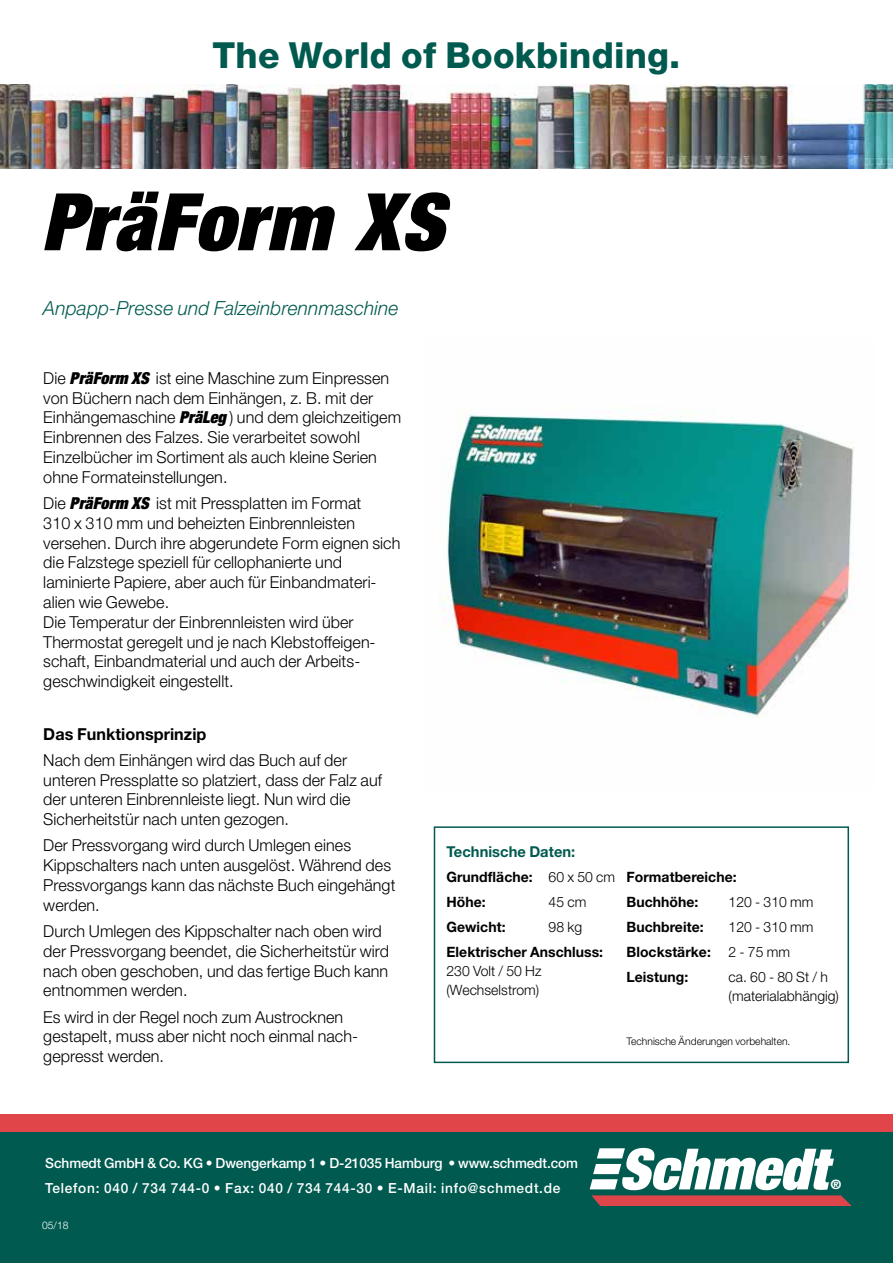
<style>
.page{position:relative;width:893px;height:1263px;background:#fff}
.page>*{position:absolute;margin:0;border:0;box-sizing:border-box;transform-origin:0 0}
.t1{font:italic 900 condensed 79.5px "Helvetica Neue LT Std";letter-spacing:.02em;color:#000}
.t2{font:800 36px "Helvetica Neue LT Std";letter-spacing:.005em;color:#005a4f}
.t3{font:italic 300 19.5px "Helvetica Neue LT Std";letter-spacing:.005em;color:#005a4f}
.t4{font:300 16.5px/19.8px "Helvetica Neue LT Std";letter-spacing:.005em;color:#000}
.t5{font:700 16.5px "Helvetica Neue LT Std";letter-spacing:.005em;color:#000}
.t6{font:700 15px "Helvetica Neue LT Std";letter-spacing:.005em;color:#005a4f}
.t7{font:700 14.25px/25px "Helvetica Neue LT Std";letter-spacing:.005em;color:#000}
.t8{font:300 14.25px/18.8px "Helvetica Neue LT Std";letter-spacing:.005em;color:#000}
.t9{font:500 13.95px/25px "Helvetica Neue LT Std";letter-spacing:-.005em;color:#fff}
.t10{font:800 13.05px "Helvetica Neue LT Std";color:#fff}
.t11{font:300 10.5px "Helvetica Neue LT Std";letter-spacing:.005em;color:#000}
.t12{font:300 10.5px "Helvetica Neue LT Std";color:#fff}
.s1{font-weight:900;font-style:italic;font-stretch:condensed}
.s2{font-weight:300}
</style>
<div class="page">
<div style="left:434px;top:826px;width:415px;height:237px;border:2px solid #005a4f"></div>
<img style="left:439px;top:414px;width:415px;height:303px">
<img style="left:0;top:84px;width:893px;height:85px">
<div style="left:0;top:1131px;width:893px;height:132px;background:#005a4f"></div>
<div style="left:0;top:1114px;width:893px;height:17px;background:#df4549"></div>
<svg style="left:590px;top:1148px;width:262px;height:58px"></svg>
<h2 class="t2" style="left:212px;top:34px;width:469px">The World of Bookbinding.</h2>
<h1 class="t1" style="left:41px;top:171px;width:404px">PräForm XS</h1>
<p class="t3" style="left:43px;top:296px;width:357px">Anpapp-Presse und Falzeinbrennmaschine</p>
<p class="t4" style="left:43px;top:368px;width:359px">Die <span class="s1">PräForm XS</span> ist eine Maschine zum Einpressen von Büchern nach dem Einhängen, z. B. mit der Einhängemaschine <span class="s1">PräLeg</span> ) und dem gleichzeitigem Einbrennen des Falzes. Sie verarbeitet sowohl Einzelbücher im Sortiment als auch kleine Serien ohne Formateinstellungen.</p>
<p class="t4" style="left:43px;top:493px;width:359px">Die <span class="s1">PräForm XS</span> ist mit Pressplatten im Format<br>310 x 310 mm und beheizten Einbrennleisten versehen. Durch ihre abgerundete Form eignen sich die Falzstege speziell für cellophanierte und laminierte Papiere, aber auch für Einbandmateri&shy;alien wie Gewebe.<br>Die Temperatur der Einbrennleisten wird über Thermostat geregelt und je nach Klebstoffeigen&shy;schaft, Einbandmaterial und auch der Arbeits&shy;geschwindigkeit eingestellt.</p>
<p class="t5" style="left:43px;top:723px;width:165px">Das Funktionsprinzip</p>
<p class="t4" style="left:43px;top:750px;width:340px">Nach dem Einhängen wird das Buch auf der unteren Pressplatte so platziert, dass der Falz auf der unteren Einbrennleiste liegt. Nun wird die Sicherheitstür nach unten gezogen.</p>
<p class="t4" style="left:43px;top:835px;width:354px">Der Pressvorgang wird durch Umlegen eines Kippschalters nach unten ausgelöst. Während des Pressvorgangs kann das nächste Buch eingehängt werden.</p>
<p class="t4" style="left:43px;top:921px;width:347px">Durch Umlegen des Kippschalter nach oben wird der Pressvorgang beendet, die Sicherheitstür wird nach oben geschoben, und das fertige Buch kann entnommen werden.</p>
<p class="t4" style="left:43px;top:1006px;width:316px">Es wird in der Regel noch zum Austrocknen gestapelt, muss aber nicht noch einmal nach&shy;gepresst werden.</p>
<p class="t6" style="left:446px;top:842px;width:130px">Technische Daten:</p>
<p class="t7" style="left:446px;top:864px;width:170px">Grundfläche: <span class="s2">60 x 50 cm<br></span>Höhe:</p>
<p class="t8" style="left:549px;top:892px;width:39px">45 cm</p>
<p class="t7" style="left:446px;top:914px;width:61px">Gewicht:</p>
<p class="t8" style="left:549px;top:917px;width:35px">98 kg</p>
<p class="t7" style="left:446px;top:939px;width:158px">Elektrischer Anschluss:</p>
<p class="t8" style="left:446px;top:961px;width:97px">230 Volt / 50 Hz (Wechselstrom)</p>
<p class="t7" style="left:626px;top:864px;width:112px">Formatbereiche:<br>Buchhöhe:</p>
<p class="t8" style="left:729px;top:892px;width:86px">120 - 310 mm</p>
<p class="t7" style="left:626px;top:914px;width:79px">Buchbreite:</p>
<p class="t7" style="left:626px;top:914px;width:189px;text-indent:102px"><span class="s2">120 - 310 mm<br></span>Blockstärke: <span class="s2">2 - 75 mm<br></span>Leistung:</p>
<p class="t8" style="left:729px;top:968px;width:112px">ca. 60 - 80 St / h (materialabhängig)</p>
<p class="t11" style="left:626px;top:1035px;width:165px">Technische Änderungen vorbehalten.</p>
<p class="t9" style="left:45px;top:1150px;width:534px">Schmedt GmbH &amp; Co. KG • Dwengerkamp 1 • D-21035 Hamburg • www.schmedt.com<br>Telefon: 040 / 734 744-0 • Fax: 040 / 734 744-30 • E-Mail: info@schmedt.de</p>
<p class="t12" style="left:42px;top:1219px;width:28px">05/18</p>
<p class="t10" style="left:831px;top:1177px;width:12px">®</p>
</div>
